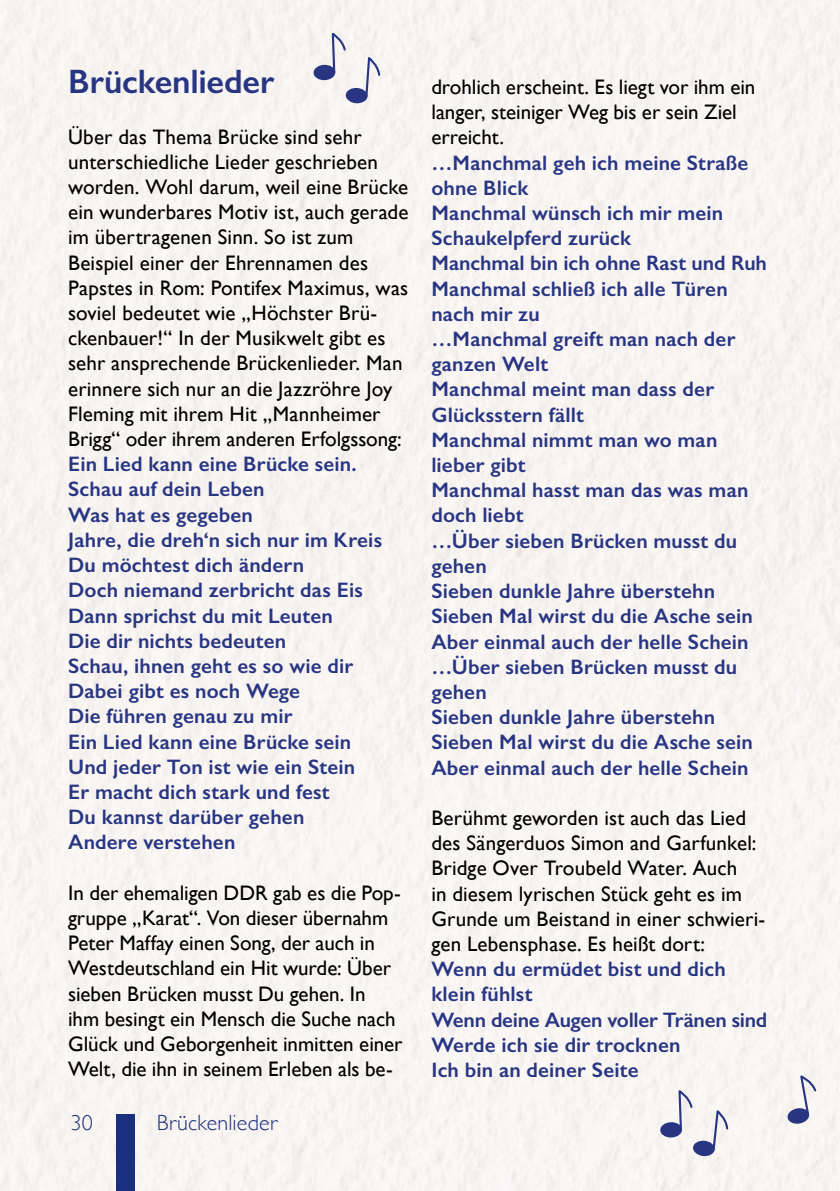
<style>
.page{position:relative;width:840px;height:1191px;background:#fff}
.page>*{position:absolute;margin:0;border:0;box-sizing:border-box;transform-origin:0 0}
.t1{font:600 34px "Gill Sans";letter-spacing:-.005em;color:#283583}
.t2{font:300 22px "Gill Sans";letter-spacing:.01em;color:#1b2f7f}
.t3{font:600 21px/25.2px "Gill Sans";letter-spacing:.01em;color:#283583}
.t4{font:21px/25.2px "Gill Sans";letter-spacing:.005em;color:#000}
</style>
<div class="page">
<div style="left:0;top:0;width:839px;height:1191px;background:#f7f4f1"></div>
<div style="left:117px;top:1114px;width:18px;height:77px;background:#1b2f7f"></div>
<div style="left:313px;top:65px;width:22px;height:15px;background:#283583;border-radius:50%"></div>
<svg style="left:330px;top:34px;width:17px;height:40px"></svg>
<div style="left:659px;top:1122px;width:22px;height:15px;background:#283583;border-radius:50%"></div>
<svg style="left:677px;top:1091px;width:52px;height:65px"></svg>
<svg style="left:786px;top:1076px;width:31px;height:48px"></svg>
<div style="left:345px;top:88px;width:22px;height:16px;background:#283583;border-radius:50%"></div>
<svg style="left:364px;top:58px;width:17px;height:40px"></svg>
<h1 class="t1" style="left:68px;top:61px;width:208px">Brückenlieder</h1>
<p class="t4" style="left:68px;top:124px;width:342px">Über das Thema Brücke sind sehr unterschiedliche Lieder geschrieben worden. Wohl darum, weil eine Brücke ein wunderbares Motiv ist, auch gerade im übertragenen Sinn. So ist zum Beispiel einer der Ehrennamen des Papstes in Rom: Pontifex Maximus, was soviel bedeutet wie „Höchster Brü&shy;ckenbauer!“ In der Musikwelt gibt es sehr ansprechende Brückenlieder. Man erinnere sich nur an die Jazzröhre Joy Fleming mit ihrem Hit „Mannheimer Brigg“ oder ihrem anderen Erfolgssong:</p>
<p class="t3" style="left:68px;top:451px;width:315px">Ein Lied kann eine Brücke sein.<br>Schau auf dein Leben<br>Was hat es gegeben<br>Jahre, die dreh‘n sich nur im Kreis<br>Du möchtest dich ändern<br>Doch niemand zerbricht das Eis<br>Dann sprichst du mit Leuten<br>Die dir nichts bedeuten<br>Schau, ihnen geht es so wie dir<br>Dabei gibt es noch Wege<br>Die führen genau zu mir<br>Ein Lied kann eine Brücke sein<br>Und jeder Ton ist wie ein Stein<br>Er macht dich stark und fest<br>Du kannst darüber gehen<br>Andere verstehen</p>
<p class="t4" style="left:68px;top:880px;width:336px">In der ehemaligen DDR gab es die Pop&shy;gruppe „Karat“. Von dieser übernahm Peter Maffay einen Song, der auch in Westdeutschland ein Hit wurde: Über sieben Brücken musst Du gehen. In<br>ihm besingt ein Mensch die Suche nach Glück und Geborgenheit inmitten einer Welt, die ihn in seinem Erleben als be-</p>
<p class="t2" style="left:70px;top:1105px;width:24px">30</p>
<p class="t2" style="left:157px;top:1105px;width:122px">Brückenlieder</p>
<p class="t4" style="left:431px;top:74px;width:325px">drohlich erscheint. Es liegt vor ihm ein langer, steiniger Weg bis er sein Ziel erreicht.</p>
<p class="t3" style="left:431px;top:150px;width:337px">…Manchmal geh ich meine Straße ohne Blick<br>Manchmal wünsch ich mir mein<br>Schaukelpferd zurück<br>Manchmal bin ich ohne Rast und Ruh<br>Manchmal schließ ich alle Türen nach mir zu<br>…Manchmal greift man nach der ganzen Welt<br>Manchmal meint man dass der<br>Glücksstern fällt<br>Manchmal nimmt man wo man lieber gibt<br>Manchmal hasst man das was man doch liebt<br>…Über sieben Brücken musst du gehen<br>Sieben dunkle Jahre überstehn<br>Sieben Mal wirst du die Asche sein<br>Aber einmal auch der helle Schein …Über sieben Brücken musst du gehen<br>Sieben dunkle Jahre überstehn<br>Sieben Mal wirst du die Asche sein<br>Aber einmal auch der helle Schein</p>
<p class="t4" style="left:431px;top:805px;width:335px">Berühmt geworden ist auch das Lied des Sängerduos Simon and Garfunkel:<br>Bridge Over Troubeld Water. Auch<br>in diesem lyrischen Stück geht es im Grunde um Beistand in einer schwieri&shy;gen Lebensphase. Es heißt dort:</p>
<p class="t3" style="left:431px;top:956px;width:337px">Wenn du ermüdet bist und dich klein fühlst<br>Wenn deine Augen voller Tränen sind<br>Werde ich sie dir trocknen<br>Ich bin an deiner Seite</p>
</div>
